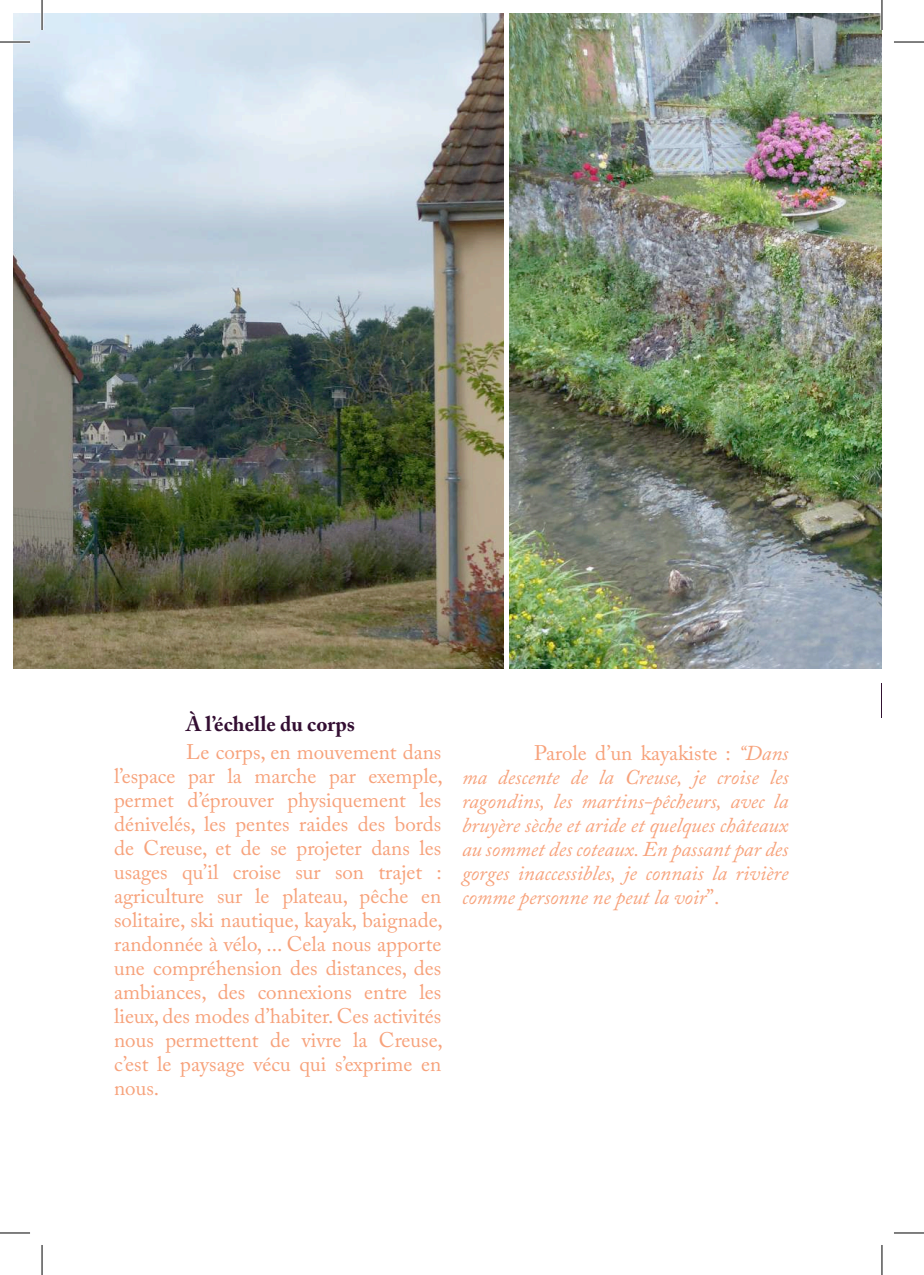
<style>
.page{position:relative;width:924px;height:1275px;background:#fff}
.page>*{position:absolute;margin:0;border:0;box-sizing:border-box;transform-origin:0 0}
.t1{font:21px/24px "Adobe Caslon Pro";color:#f7a27b;text-align:justify}
.t2{font:italic 21px/24px "Adobe Caslon Pro";color:#f7a27b;text-align:justify}
.t3{font:700 21px "Adobe Caslon Pro";color:#330e32}
.s1{font-style:normal}
</style>
<div class="page">
<img style="left:14px;top:14px;width:489px;height:654px">
<img style="left:509px;top:14px;width:372px;height:654px">
<hr style="left:0;top:41px;width:30px;height:2px;background:#fff">
<hr style="left:41px;top:0;width:2px;height:30px;background:#fff">
<hr style="left:880px;top:0;width:2px;height:30px;background:#fff">
<hr style="left:0;top:42px;width:30px;height:1px;background:#000">
<hr style="left:893px;top:42px;width:30px;height:1px;background:#000">
<hr style="left:0;top:1232px;width:30px;height:1px;background:#000">
<hr style="left:893px;top:1232px;width:30px;height:1px;background:#000">
<hr style="left:42px;top:0;width:1px;height:30px;background:#000">
<hr style="left:42px;top:1245px;width:1px;height:30px;background:#000">
<hr style="left:881px;top:0;width:1px;height:30px;background:#000">
<hr style="left:881px;top:1245px;width:1px;height:30px;background:#000">
<p class="t3" style="left:186px;top:711px;width:170px">À l’échelle du corps</p>
<p class="t1" style="left:114px;top:739px;width:330px;text-indent:72px">Le corps, en mouvement dans l’espace par la marche par exemple, permet d’éprouver physiquement les dénivelés, les pentes raides des bords de Creuse, et de se projeter dans les usages qu’il croise sur son trajet : agriculture sur le plateau, pêche en solitaire, ski nautique, kayak, baignade, randonnée à vélo, ... Cela nous apporte une compréhension des distances, des ambiances, des connexions entre les lieux, des modes d’habiter. Ces activités nous permettent de vivre la Creuse, c’est le paysage vécu qui s’exprime en nous.</p>
<p class="t2" style="left:462px;top:741px;width:328px;text-indent:72px"><span class="s1">Parole d’un kayakiste :</span> “Dans ma descente de la Creuse, je croise les ragondins, les martins-pêcheurs, avec la bruyère sèche et aride et quelques châteaux au sommet des coteaux. En passant par des gorges inaccessibles, je connais la rivière comme personne ne peut la voir<span class="s1">”.</span></p>
</div>
